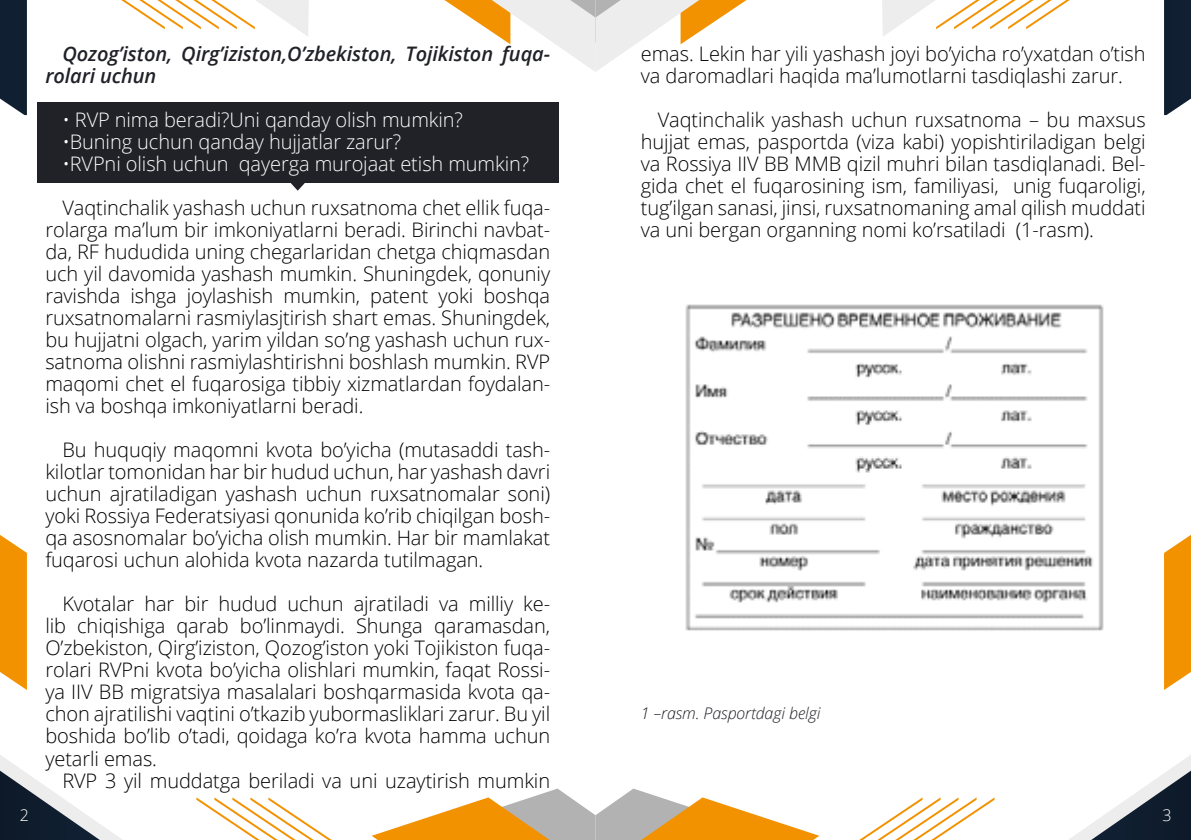
<style>
.page{position:relative;width:1191px;height:840px;background:#fff}
.page>*{position:absolute;margin:0;border:0;box-sizing:border-box;transform-origin:0 0}
.t1{font:300 20px/22px "Open Sans";letter-spacing:-.005em;color:#000;text-align:justify}
.t2{font:300 20px "Open Sans";letter-spacing:-.005em;color:#fff}
.t3{font:italic 600 20px/22px "Open Sans";letter-spacing:-.005em;color:#212228}
.t4{font:italic 300 16px "Open Sans";letter-spacing:-.005em;color:#212228}
.t5{font:300 16px "Open Sans";color:#fff}
</style>
<div class="page">
<svg style="left:1070px;top:755px;width:121px;height:84px"></svg>
<svg style="left:1164px;top:535px;width:27px;height:154px;background:#f49e1c"></svg>
<svg style="left:0;top:755px;width:121px;height:84px"></svg>
<svg style="left:0;top:535px;width:27px;height:154px;background:#f49e1c"></svg>
<svg style="left:196px;top:788px;width:798px;height:51px"></svg>
<svg style="left:1164px;top:0;width:27px;height:115px;background:#1f2d3e"></svg>
<svg style="left:882px;top:0;width:188px;height:36px"></svg>
<svg style="left:444px;top:0;width:303px;height:72px"></svg>
<svg style="left:0;top:0;width:27px;height:115px;background:#1f2d3e"></svg>
<svg style="left:121px;top:0;width:188px;height:36px"></svg>
<svg style="left:283px;top:182px;width:30px;height:8px"></svg>
<div style="left:37px;top:102px;width:521px;height:80px;background:#212228"></div>
<img style="left:685px;top:304px;width:419px;height:327px">
<p class="t3" style="left:45px;top:42px;width:506px;text-indent:17px">Qozog’iston, Qirg’iziston,O’zbekiston, Tojikiston fuqa&shy;rolari uchun</p>
<p class="t2" style="left:62px;top:106px;width:402px">• RVP nima beradi?Uni qanday olish mumkin?</p>
<p class="t2" style="left:62px;top:128px;width:340px">•Buning uchun qanday hujjatlar zarur?</p>
<p class="t2" style="left:62px;top:150px;width:468px">•RVPni olish uchun qayerga murojaat etish mumkin?</p>
<p class="t1" style="left:45px;top:196px;width:506px;text-indent:17px">Vaqtinchalik yashаsh uchun ruxsatnoma chet ellik fuqa&shy;rolarga ma’lum bir imkoniyatlarni beradi. Birinchi navbat&shy;da, RF hududida uning chegarlaridan chetga chiqmasdan uch yil davomida yashash mumkin. Shuningdek, qonuniy ravishda ishga joylashish mumkin, patent yoki boshqa ruxsatnomalarni rasmiylasjtirish shart emas. Shuningdek, bu hujjatni olgach, yarim yildan so’ng yashash uchun rux&shy;satnoma olishni rasmiylashtirishni boshlash mumkin. RVP maqomi chet el fuqarosiga tibbiy xizmatlardan foydalan&shy;ish va boshqa imkoniyatlarni beradi.</p>
<p class="t1" style="left:45px;top:438px;width:506px;text-indent:17px">Bu huquqiy maqomni kvota bo’yicha (mutasaddi tash&shy;kilotlar tomonidan har bir hudud uchun, har yashash davri uchun ajratiladigan yashash uchun ruxsatnomalar soni) yoki Rossiya Federatsiyasi qonunida ko’rib chiqilgan bosh&shy;qa asosnomalar bo’yicha olish mumkin. Har bir mamlakat fuqarosi uchun alohida kvota nazarda tutilmagan.</p>
<p class="t1" style="left:45px;top:592px;width:506px;text-indent:17px">Kvotalar har bir hudud uchun ajratiladi va milliy ke&shy;lib chiqishiga qarab bo’linmaydi. Shunga qaramasdan, O’zbekiston, Qirg’iziston, Qozog’iston yoki Tojikiston fuqa&shy;rolari RVPni kvota bo’yicha olishlari mumkin, faqat Rossi&shy;ya IIV BB migratsiya masalalari boshqarmasida kvota qa&shy;chon ajratilishi vaqtini o’tkazib yubormasliklari zarur. Bu yil boshida bo’lib o’tadi, qoidaga ko’ra kvota hamma uchun yetarli emas.</p>
<p class="t1" style="left:62px;top:768px;width:489px">RVP 3 yil muddatga beriladi va uni uzaytirish mumkin</p>
<p class="t1" style="left:641px;top:42px;width:506px">emas. Lekin har yili yashash joyi bo’yicha ro’yxatdan o’tish va daromadlari haqida ma’lumotlarni tasdiqlashi zarur.</p>
<p class="t1" style="left:641px;top:108px;width:506px;text-indent:17px">Vaqtinchalik yashash uchun ruxsatnoma – bu maxsus hujjat emas, pasportda (viza kabi) yopishtiriladigan belgi va Rossiya IIV BB MMB qizil muhri bilan tasdiqlanadi. Вel&shy;gida chet el fuqarosining ism, familiyasi, unig fuqaroligi, tug’ilgan sanasi, jinsi, ruxsatnomaning amal qilish muddati va uni bergan organning nomi ko’rsatiladi (1-rasm).</p>
<p class="t4" style="left:641px;top:702px;width:181px">1 –rasm. Pasportdagi belgi</p>
<p class="t5" style="left:20px;top:803px;width:11px">2</p>
<p class="t5" style="left:1162px;top:803px;width:11px">3</p>
</div>
